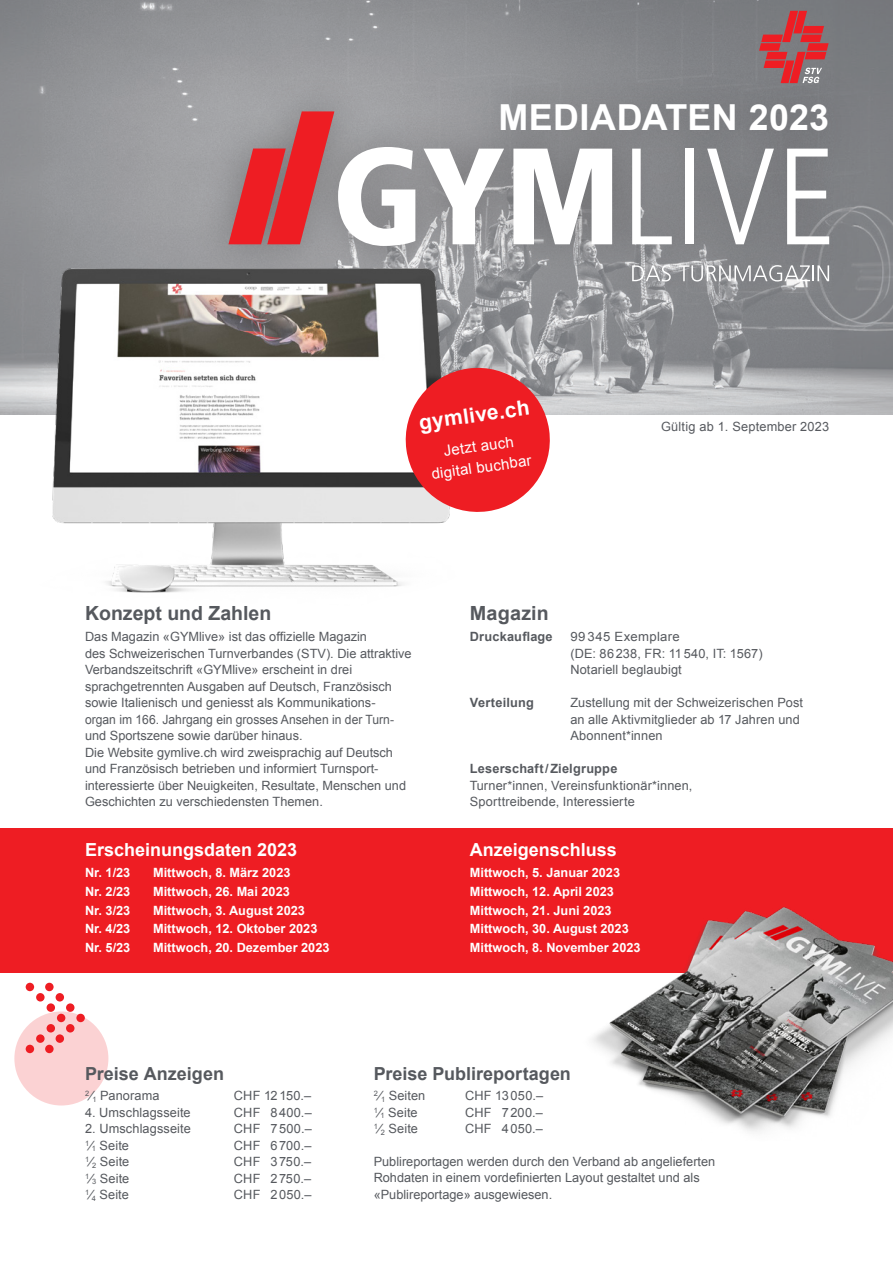
<style>
.page{position:relative;width:893px;height:1263px;background:#fff}
.page>*{position:absolute;margin:0;border:0;box-sizing:border-box;transform-origin:0 0}
.t1{font:700 35.85px "Arial";letter-spacing:.01em;color:#fff}
.t2{font:700 21px "Arial";color:#fff}
.t3{font:700 19.5px "Arial";color:#56595e}
.t4{font:700 18px "Arial";color:#fff}
.t5{font:700 18px "Arial";color:#56595e}
.t6{font:15px/21px "Arial";color:#fff;text-align:center}
.t7{font:12.75px/16.5px "Arial";color:#56595e}
.t8{font:700 12.75px "Arial";color:#fff}
.t9{font:700 12.75px "Arial";letter-spacing:.015em;color:#56595e}
.t10{font:12.75px "Arial";letter-spacing:.02em;color:#56595e}
</style>
<div class="page">
<div style="left:14px;top:1011px;width:94px;height:94px;background:#fbd2d3;border-radius:50%"></div>
<div style="left:26px;top:1045px;width:8px;height:8px;background:#ee1d23;border-radius:50%"></div>
<div style="left:26px;top:983px;width:8px;height:8px;background:#ee1d23;border-radius:50%"></div>
<div style="left:47px;top:1003px;width:8px;height:9px;background:#ee1d23;border-radius:50%"></div>
<div style="left:47px;top:1024px;width:8px;height:8px;background:#ee1d23;border-radius:50%"></div>
<div style="left:36px;top:1034px;width:9px;height:9px;background:#ee1d23;border-radius:50%"></div>
<div style="left:36px;top:993px;width:9px;height:8px;background:#ee1d23;border-radius:50%"></div>
<div style="left:57px;top:1014px;width:8px;height:8px;background:#ee1d23;border-radius:50%"></div>
<div style="left:45px;top:1045px;width:9px;height:8px;background:#ee1d23;border-radius:50%"></div>
<div style="left:45px;top:983px;width:9px;height:8px;background:#ee1d23;border-radius:50%"></div>
<div style="left:66px;top:1003px;width:9px;height:9px;background:#ee1d23;border-radius:50%"></div>
<div style="left:66px;top:1024px;width:9px;height:8px;background:#ee1d23;border-radius:50%"></div>
<div style="left:56px;top:1034px;width:8px;height:9px;background:#ee1d23;border-radius:50%"></div>
<div style="left:56px;top:993px;width:8px;height:8px;background:#ee1d23;border-radius:50%"></div>
<div style="left:76px;top:1014px;width:9px;height:8px;background:#ee1d23;border-radius:50%"></div>
<svg style="left:0;top:0;width:893px;height:414px;background:#939598"></svg>
<div style="left:192px;top:65px;width:674px;height:254px;background:#231f20;opacity:.35"></div>
<svg style="left:423px;top:149px;width:81px;height:95px"></svg>
<svg style="left:513px;top:149px;width:99px;height:95px"></svg>
<svg style="left:632px;top:149px;width:40px;height:95px"></svg>
<div style="left:685px;top:149px;width:9px;height:95px;background:#fff"></div>
<svg style="left:707px;top:149px;width:67px;height:95px"></svg>
<svg style="left:787px;top:149px;width:42px;height:95px"></svg>
<svg style="left:632px;top:265px;width:39px;height:16px"></svg>
<svg style="left:678px;top:265px;width:151px;height:16px;background:#a8a9ab"></svg>
<svg style="left:228px;top:111px;width:187px;height:135px"></svg>
<div style="left:0;top:828px;width:893px;height:144px;background:#ee1d23"></div>
<img style="left:23px;top:269px;width:451px;height:324px">
<svg style="left:401px;top:363px;width:154px;height:154px"></svg>
<img style="left:559px;top:907px;width:334px;height:225px">
<svg style="left:759px;top:11px;width:70px;height:72px;background:#ab585d"></svg>
<h1 class="t1" style="left:498px;top:94px;width:332px">MEDIADATEN 2023</h1>
<h2 class="t2" style="left:417px;top:409px;width:113px;rotate:-8deg">gymlive.ch</h2>
<p class="t6" style="left:427px;top:443px;width:102px;rotate:-8deg">Jetzt auch digital buchbar</p>
<p class="t7" style="left:661px;top:419px;width:169px">Gültig ab 1. September 2023</p>
<h3 class="t3" style="left:85px;top:600px;width:188px">Konzept und Zahlen</h3>
<p class="t7" style="left:85px;top:628px;width:328px">Das Magazin «GYMlive» ist das offizielle Magazin<br>des Schweizerischen Turnverbandes (STV). Die attraktive Verbandszeitschrift «GYMlive» erscheint in drei sprachgetrennten Ausgaben auf Deutsch, Französisch sowie Italienisch und geniesst als Kommunikations-<br>organ im 166. Jahrgang ein grosses Ansehen in der Turn&shy;und Sportszene sowie darüber hinaus.<br>Die Website gymlive.ch wird zweisprachig auf Deutsch und Französisch betrieben und informiert Turnsport-- interessierte über Neuigkeiten, Resultate, Menschen und Geschichten zu verschiedensten Themen.</p>
<h3 class="t3" style="left:470px;top:600px;width:80px">Magazin</h3>
<p class="t9" style="left:470px;top:628px;width:84px">Druckauflage</p>
<p class="t7" style="left:570px;top:628px;width:194px">99 345 Exemplare<br>(DE: 86238, FR: 11540, IT: 1567)<br>Notariell beglaubigt</p>
<p class="t9" style="left:470px;top:694px;width:65px">Verteilung</p>
<p class="t7" style="left:570px;top:694px;width:234px">Zustellung mit der Schweizerischen Post an alle Aktivmitglieder ab 17 Jahren und<br>Abonnent*innen</p>
<p class="t9" style="left:470px;top:760px;width:149px">Leserschaft/Zielgruppe</p>
<p class="t7" style="left:470px;top:777px;width:224px">Turner*innen, Vereinsfunktionär*innen,<br>Sporttreibende, Interessierte</p>
<h3 class="t4" style="left:85px;top:838px;width:214px">Erscheinungsdaten 2023</h3>
<h3 class="t4" style="left:470px;top:838px;width:149px">Anzeigenschluss</h3>
<p class="t8" style="left:85px;top:864px;width:47px">Nr. 1/23</p>
<p class="t8" style="left:153px;top:864px;width:139px">Mittwoch, 8. März 2023</p>
<p class="t8" style="left:470px;top:864px;width:152px">Mittwoch, 5. Januar 2023</p>
<p class="t8" style="left:85px;top:883px;width:47px">Nr. 2/23</p>
<p class="t8" style="left:153px;top:883px;width:138px">Mittwoch, 26. Mai 2023</p>
<p class="t8" style="left:470px;top:883px;width:146px">Mittwoch, 12. April 2023</p>
<p class="t8" style="left:85px;top:902px;width:47px">Nr. 3/23</p>
<p class="t8" style="left:153px;top:902px;width:153px">Mittwoch, 3. August 2023</p>
<p class="t8" style="left:470px;top:902px;width:143px">Mittwoch, 21. Juni 2023</p>
<p class="t8" style="left:85px;top:920px;width:47px">Nr. 4/23</p>
<p class="t8" style="left:153px;top:920px;width:166px">Mittwoch, 12. Oktober 2023</p>
<p class="t8" style="left:470px;top:920px;width:160px">Mittwoch, 30. August 2023</p>
<p class="t8" style="left:85px;top:939px;width:47px">Nr. 5/23</p>
<p class="t8" style="left:153px;top:939px;width:178px">Mittwoch, 20. Dezember 2023</p>
<p class="t8" style="left:470px;top:939px;width:172px">Mittwoch, 8. November 2023</p>
<h3 class="t5" style="left:85px;top:1061px;width:141px">Preise Anzeigen</h3>
<p class="t7" style="left:85px;top:1088px;width:76px"><sup>2</sup>⁄<sub>1</sub> Panorama</p>
<p class="t7" style="left:234px;top:1088px;width:79px">CHF 12150.–</p>
<p class="t7" style="left:85px;top:1104px;width:107px">4. Umschlagsseite</p>
<p class="t7" style="left:234px;top:1104px;width:79px">CHF 8400.–</p>
<p class="t7" style="left:85px;top:1121px;width:107px">2. Umschlagsseite</p>
<p class="t7" style="left:234px;top:1121px;width:79px">CHF 7500.–</p>
<p class="t7" style="left:85px;top:1137px;width:46px"><sup>1</sup>⁄<sub>1</sub> Seite</p>
<p class="t7" style="left:234px;top:1137px;width:79px">CHF 6700.–</p>
<p class="t7" style="left:85px;top:1154px;width:46px"><sup>1</sup>⁄<sub>2</sub> Seite</p>
<p class="t7" style="left:234px;top:1154px;width:79px">CHF 3750.–</p>
<p class="t7" style="left:85px;top:1170px;width:46px"><sup>1</sup>⁄<sub>3</sub> Seite</p>
<p class="t7" style="left:234px;top:1170px;width:79px">CHF 2750.–</p>
<p class="t7" style="left:85px;top:1187px;width:45px"><sup>1</sup>⁄<sub>4</sub> Seite</p>
<p class="t7" style="left:234px;top:1187px;width:79px">CHF 2050.–</p>
<h3 class="t5" style="left:374px;top:1061px;width:199px">Preise Publireportagen</h3>
<p class="t7" style="left:374px;top:1088px;width:53px"><sup>2</sup>⁄<sub>1</sub> Seiten</p>
<p class="t10" style="left:465px;top:1087px;width:80px">CHF 13050.–</p>
<p class="t7" style="left:374px;top:1104px;width:46px"><sup>1</sup>⁄<sub>1</sub> Seite</p>
<p class="t7" style="left:465px;top:1104px;width:79px">CHF 7200.–</p>
<p class="t7" style="left:374px;top:1121px;width:46px"><sup>1</sup>⁄<sub>2</sub> Seite</p>
<p class="t7" style="left:465px;top:1121px;width:79px">CHF 4050.–</p>
<p class="t7" style="left:374px;top:1153px;width:343px">Publireportagen werden durch den Verband ab angelieferten<br>Rohdaten in einem vordefinierten Layout gestaltet und als «Publireportage» ausgewiesen.</p>
</div>
